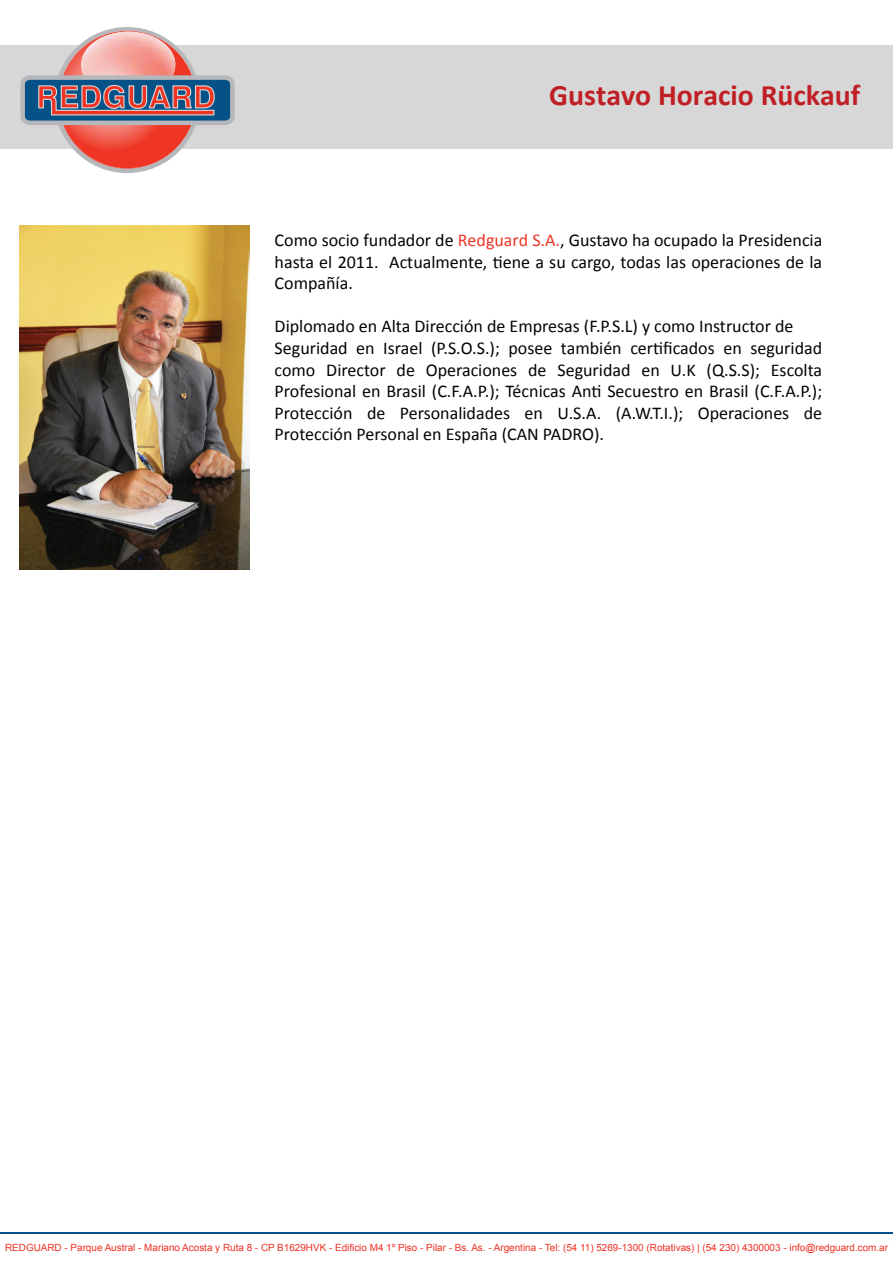
<style>
.page{position:relative;width:893px;height:1263px;background:#fff}
.page>*{position:absolute;margin:0;border:0;box-sizing:border-box;transform-origin:0 0}
.t1{font:700 29.85px "Calibri";color:#c02025}
.t2{font:18px/21.6px "Calibri";color:#040503;text-align:justify}
.t3{font:9.9px "Arial";color:#ef3124}
.s1{color:#ef3524}
</style>
<div class="page">
<div style="left:0;top:45px;width:893px;height:103px;background:#d7d7d8"></div>
<svg style="left:20px;top:27px;width:215px;height:146px"></svg>
<hr style="left:0;top:1232px;width:893px;height:1px;background:#055288">
<img style="left:20px;top:226px;width:229px;height:344px">
<h1 class="t1" style="left:549px;top:76px;width:313px">Gustavo Horacio Rückauf</h1>
<p class="t2" style="left:275px;top:229px;width:549px">Como socio fundador de <span class="s1">Redguard S.A.</span>, Gustavo ha ocupado la Presidencia hasta el 2011. Actualmente, tiene a su cargo, todas las operaciones de la Compañía.</p>
<p class="t2" style="left:275px;top:316px;width:549px;text-align:left">Diplomado en Alta Dirección de Empresas (F.P.S.L) y como Instructor de Seguridad en Israel (P.S.O.S.); posee también certificados en seguridad como Director de Operaciones de Seguridad en U.K (Q.S.S); Escolta Profesional en Brasil (C.F.A.P.); Técnicas Anti Secuestro en Brasil (C.F.A.P.); Protección de Personalidades en U.S.A. (A.W.T.I.); Operaciones de Protección Personal en España (CAN PADRO).</p>
<p class="t3" style="left:5px;top:1241px;width:884px">REDGUARD - Parque Austral - Mariano Acosta y Ruta 8 - CP B1629HVK - Edificio M4 1º Piso - Pilar - Bs. As. - Argentina - Tel: (54 11) 5269-1300 (Rotativas) | (54 230) 4300003 - info@redguard.com.ar</p>
</div>
